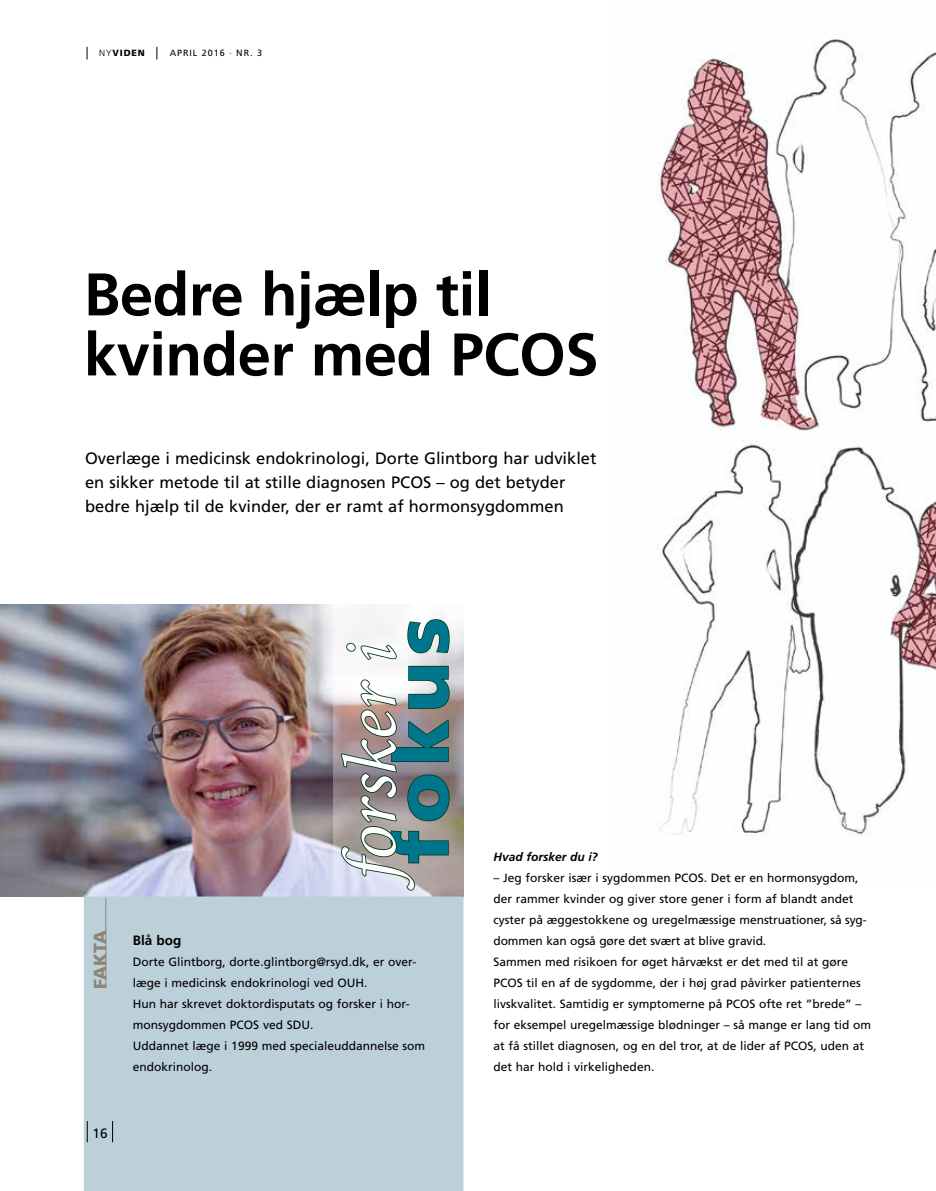
<style>
.page{position:relative;width:936px;height:1191px;background:#fff}
.page>*{position:absolute;margin:0;border:0;box-sizing:border-box;transform-origin:0 0}
.t1{font:italic 74.7px "Minion Pro";letter-spacing:-.01em;color:#fff}
.t2{font:900 74.7px "Frutiger";letter-spacing:.1em;color:#00768d}
.t3{font:700 60px/60px "Frutiger";letter-spacing:-.01em;color:#000}
.t4{font:900 18px "Frutiger";letter-spacing:-.025em;color:#8e8575}
.t5{font:16.5px/24px "Frutiger";color:#000}
.t6{font:700 13.5px "Frutiger";color:#000}
.t7{font:13.5px "Frutiger";color:#000}
.t8{font:12px/21px "Frutiger";color:#000}
.t9{font:italic 700 12px "Frutiger";color:#000}
.t10{font:9px "Frutiger";letter-spacing:.1em;color:#000}
.t11{font:900 9px "Frutiger";letter-spacing:.1em;color:#000}
.s1{font-weight:300}
</style>
<div class="page">
<svg style="left:157px;top:47px;width:1px;height:13px"></svg>
<svg style="left:87px;top:47px;width:1px;height:13px"></svg>
<img style="left:0;top:604px;width:333px;height:292px">
<svg style="left:333px;top:629px;width:131px;height:267px;background:#b6afaf"></svg>
<svg style="left:340px;top:619px;width:110px;height:272px"></svg>
<img style="left:656px;top:39px;width:279px;height:798px">
<div style="left:84px;top:896px;width:379px;height:295px;background:#bcd0da"></div>
<hr style="left:105px;top:898px;width:1px;height:90px;background:#8e8575">
<svg style="left:87px;top:1121px;width:1px;height:21px"></svg>
<svg style="left:112px;top:1121px;width:1px;height:21px"></svg>
<p class="t11" style="left:99px;top:47px;width:47px"><span class="s1">NY</span>VIDEN</p>
<p class="t10" style="left:170px;top:47px;width:94px">APRIL 2016 · NR. 3</p>
<h2 class="t3" style="left:84px;top:264px;width:516px">Bedre hjælp til kvinder med PCOS</h2>
<h3 class="t5" style="left:85px;top:446px;width:513px">Overlæge i medicinsk endokrinologi, Dorte Glintborg har udviklet en sikker metode til at stille diagnosen PCOS – og det betyder bedre hjælp til de kvinder, der er ramt af hormonsygdommen</h3>
<h3 class="t4" style="left:89px;top:988px;width:60px;rotate:-90deg">FAKTA</h3>
<p class="t7" style="left:93px;top:1125px;width:17px">16</p>
<h1 class="t2" style="left:376px;top:863px;width:247px;rotate:-90deg">fokus</h1>
<h1 class="t1" style="left:320px;top:879px;width:238px;rotate:-90deg">forsker i</h1>
<p class="t6" style="left:133px;top:932px;width:50px">Blå bog</p>
<p class="t8" style="left:133px;top:951px;width:294px">Dorte Glintborg, dorte.glintborg@rsyd.dk, er over&shy;læge i medicinsk endokrinologi ved OUH.<br>Hun har skrevet doktordisputats og forsker i hor&shy;monsygdommen PCOS ved SDU.<br>Uddannet læge i 1999 med specialeuddannelse som endokrinolog.</p>
<p class="t9" style="left:493px;top:850px;width:106px">Hvad forsker du i?</p>
<p class="t8" style="left:493px;top:867px;width:379px">– Jeg forsker især i sygdommen PCOS. Det er en hormonsygdom, der rammer kvinder og giver store gener i form af blandt andet cyster på æggestokkene og uregelmæssige menstruationer, så syg&shy;dommen kan også gøre det svært at blive gravid.<br>Sammen med risikoen for øget hårvækst er det med til at gøre PCOS til en af de sygdomme, der i høj grad påvirker patienternes livskvalitet. Samtidig er symptomerne på PCOS ofte ret ”brede” – for eksempel uregelmæssige blødninger – så mange er lang tid om at få stillet diagnosen, og en del tror, at de lider af PCOS, uden at det har hold i virkeligheden.</p>
</div>
